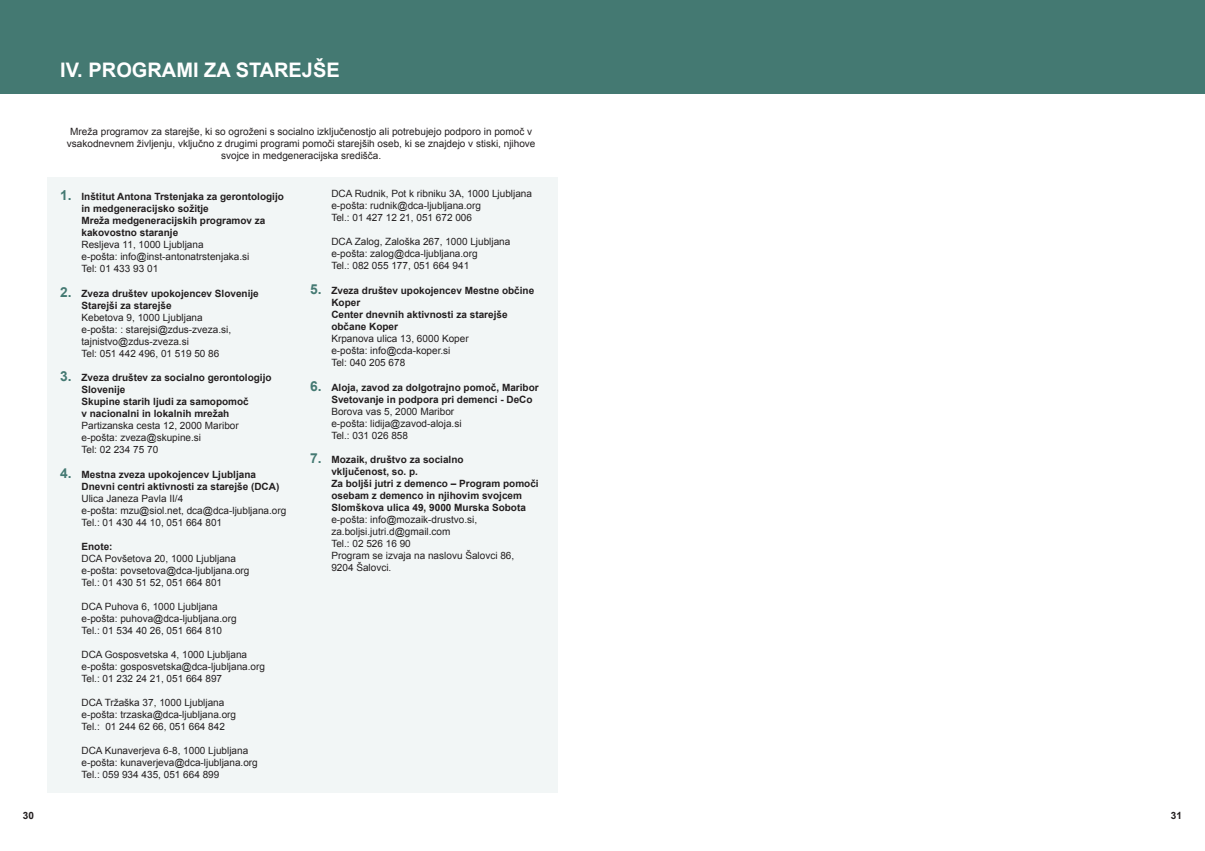
<style>
.page{position:relative;width:1205px;height:851px;background:#fff}
.page>*{position:absolute;margin:0;border:0;box-sizing:border-box;transform-origin:0 0}
.t1{font:700 20px "Arial";color:#fff}
.t2{font:10px/12px "Arial";color:#231f20}
.t3{font:700 10px/12px "Arial";color:#231f20}
.s1{font-size:13.75px;color:#447972}
</style>
<div class="page">
<div style="left:0;top:0;width:1205px;height:94px;background:#447972"></div>
<div style="left:47px;top:177px;width:511px;height:615px;background:#f2f6f6"></div>
<h1 class="t1" style="left:60px;top:57px;width:281px">IV. PROGRAMI ZA STAREJŠE</h1>
<p class="t2" style="left:67px;top:125px;width:470px;text-align:center">Mreža programov za starejše, ki so ogroženi s socialno izključenostjo ali potrebujejo podporo in pomoč v vsakodnevnem življenju, vključno z drugimi programi pomoči starejših oseb, ki se znajdejo v stiski, njihove svojce in medgeneracijska središča.</p>
<p class="t3" style="left:81px;top:191px;width:204px;text-indent:-21px"><span class="s1">1.</span> Inštitut Antona Trstenjaka za gerontologijo in medgeneracijsko sožitje<br>Mreža medgeneracijskih programov za kakovostno staranje</p>
<p class="t2" style="left:81px;top:239px;width:169px">Resljeva 11, 1000 Ljubljana<br>e-pošta: info@inst-antonatrstenjaka.si<br>Tel: 01 433 93 01</p>
<p class="t3" style="left:81px;top:287px;width:179px;text-indent:-21px"><span class="s1">2.</span> Zveza društev upokojencev Slovenije<br>Starejši za starejše</p>
<p class="t2" style="left:81px;top:311px;width:151px">Kebetova 9, 1000 Ljubljana e-pošta: : starejsi@zdus-zveza.si, tajnistvo@zdus-zveza.si<br>Tel: 051 442 496, 01 519 50 86</p>
<p class="t3" style="left:81px;top:372px;width:192px;text-indent:-21px"><span class="s1">3.</span> Zveza društev za socialno gerontologijo<br>Slovenije<br>Skupine starih ljudi za samopomoč<br>v nacionalni in lokalnih mrežah</p>
<p class="t2" style="left:81px;top:420px;width:159px">Partizanska cesta 12, 2000 Maribor e-pošta: zveza@skupine.si<br>Tel: 02 234 75 70</p>
<p class="t3" style="left:81px;top:468px;width:199px;text-indent:-21px"><span class="s1">4.</span> Mestna zveza upokojencev Ljubljana<br>Dnevni centri aktivnosti za starejše (DCA)</p>
<p class="t2" style="left:81px;top:492px;width:206px">Ulica Janeza Pavla II/4<br>e-pošta: mzu@siol.net, dca@dca-ljubljana.org<br>Tel.: 01 430 44 10, 051 664 801</p>
<p class="t3" style="left:81px;top:540px;width:33px">Enote:</p>
<p class="t2" style="left:81px;top:552px;width:169px">DCA Povšetova 20, 1000 Ljubljana e-pošta: povsetova@dca-ljubljana.org<br>Tel.: 01 430 51 52, 051 664 801</p>
<p class="t2" style="left:81px;top:600px;width:157px">DCA Puhova 6, 1000 Ljubljana e-pošta: puhova@dca-ljubljana.org<br>Tel.: 01 534 40 26, 051 664 810</p>
<p class="t2" style="left:81px;top:648px;width:185px">DCA Gosposvetska 4, 1000 Ljubljana e-pošta: gosposvetska@dca-ljubljana.org<br>Tel.: 01 232 24 21, 051 664 897</p>
<p class="t2" style="left:81px;top:696px;width:156px">DCA Tržaška 37, 1000 Ljubljana e-pošta: trzaska@dca-ljubljana.org<br>Tel.: 01 244 62 66, 051 664 842</p>
<p class="t2" style="left:81px;top:744px;width:178px">DCA Kunaverjeva 6-8, 1000 Ljubljana e-pošta: kunaverjeva@dca-ljubljana.org<br>Tel.: 059 934 435, 051 664 899</p>
<p class="t2" style="left:331px;top:188px;width:202px">DCA Rudnik, Pot k ribniku 3A, 1000 Ljubljana e-pošta: rudnik@dca-ljubljana.org<br>Tel.: 01 427 12 21, 051 672 006</p>
<p class="t2" style="left:331px;top:236px;width:180px">DCA Zalog, Zaloška 267, 1000 Ljubljana e-pošta: zalog@dca-ljubljana.org<br>Tel.: 082 055 177, 051 664 941</p>
<p class="t3" style="left:331px;top:285px;width:204px;text-indent:-21px"><span class="s1">5.</span> Zveza društev upokojencev Mestne občine<br>Koper<br>Center dnevnih aktivnosti za starejše občane Koper</p>
<p class="t2" style="left:331px;top:332px;width:139px">Krpanova ulica 13, 6000 Koper e-pošta: info@cda-koper.si<br>Tel: 040 205 678</p>
<p class="t3" style="left:331px;top:381px;width:209px;text-indent:-21px"><span class="s1">6.</span> Aloja, zavod za dolgotrajno pomoč, Maribor<br>Svetovanje in podpora pri demenci - DeCo</p>
<p class="t2" style="left:331px;top:405px;width:132px">Borova vas 5, 2000 Maribor e-pošta: lidija@zavod-aloja.si<br>Tel.: 031 026 858</p>
<p class="t3" style="left:331px;top:454px;width:209px;text-indent:-21px"><span class="s1">7.</span> Mozaik, društvo za socialno<br>vključenost, so. p.<br>Za boljši jutri z demenco – Program pomoči osebam z demenco in njihovim svojcem Slomškova ulica 49, 9000 Murska Sobota</p>
<p class="t2" style="left:331px;top:513px;width:184px">e-pošta: info@mozaik-drustvo.si, za.boljsi.jutri.d@gmail.com<br>Tel.: 02 526 16 90<br>Program se izvaja na naslovu Šalovci 86,<br>9204 Šalovci.</p>
<p class="t3" style="left:23px;top:809px;width:13px">30</p>
<p class="t3" style="left:1171px;top:809px;width:13px">31</p>
</div>
